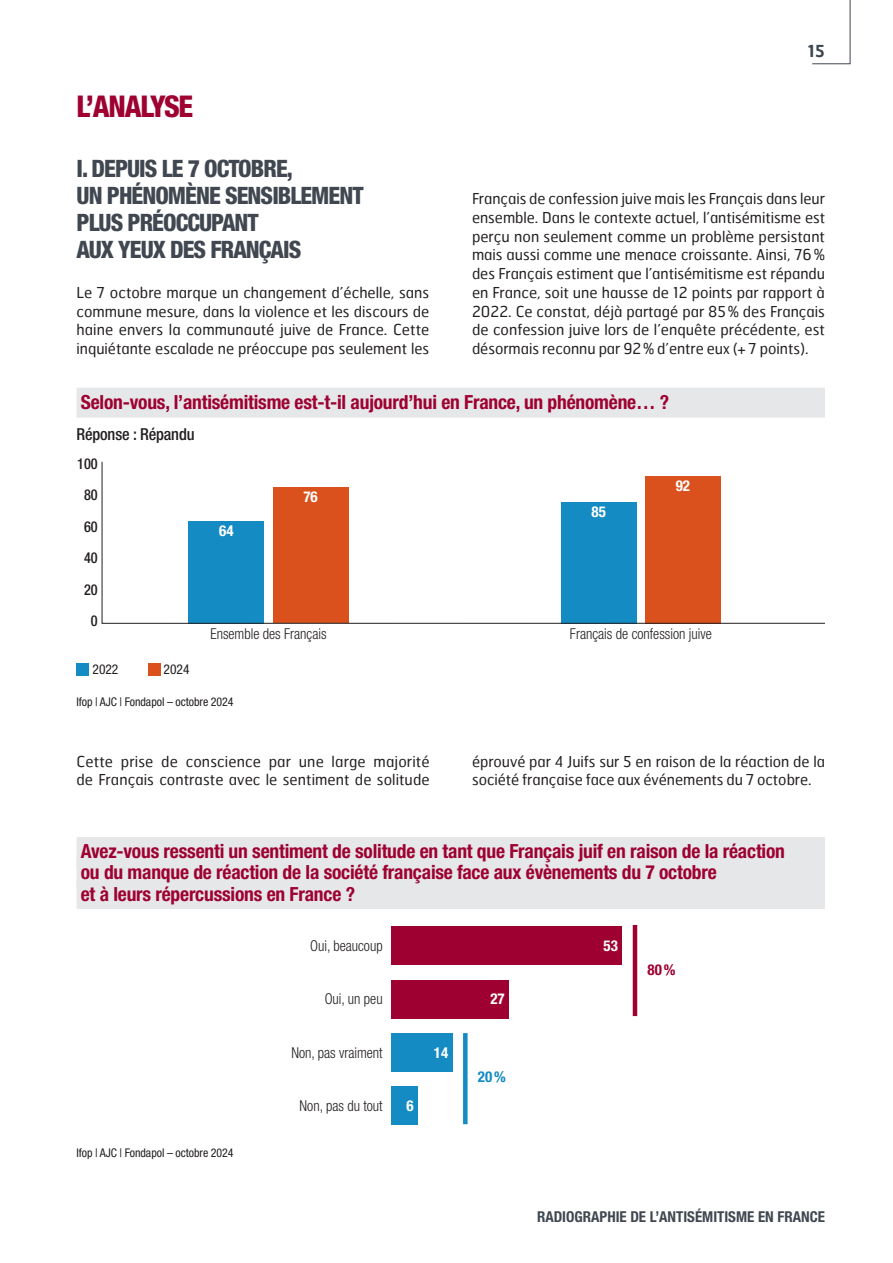
<style>
.page{position:relative;width:893px;height:1263px;background:#fff}
.page>*{position:absolute;margin:0;border:0;box-sizing:border-box;transform-origin:0 0}
.RADIO-TITRESrouges{font:800 condensed 30px "Helvetica Neue LT Std";letter-spacing:-.04em;color:#9e0131}
.RADIO-TITRES{font:800 condensed 24px/27px "Helvetica Neue LT Std";letter-spacing:-.04em;color:#404750}
.GRAPHS_TITRES{font:700 condensed 19.5px "Helvetica Neue LT Std";letter-spacing:-.01em;color:#9e0131}
.GRAPHS_QUESTION{font:500 condensed 16.5px "Helvetica Neue LT Std";letter-spacing:-.01em;color:#231f20}
.t1{font:600 16.5px "Hermes FB";color:#404750}
.RADIO-BODY{font:15px/18.8px "Hermes FB";color:#231f20;text-align:justify}
.GRAPHS_BODY-1{font:300 condensed 15px "Helvetica Neue LT Std";color:#231f20;scale:.95 1}
.t2{font:700 condensed 15px "Helvetica Neue LT Std";color:#404750}
.BODY-A{font:700 condensed 15px "Helvetica Neue LT Std";color:#fff}
.GRAPHS_BODY-1-2{font:500 condensed 15px "Helvetica Neue LT Std";color:#231f20;scale:.95 1}
.BODY-A-2{font:700 condensed 15px "Helvetica Neue LT Std";color:#9e0131}
.BODY-A-3{font:700 condensed 15px "Helvetica Neue LT Std";color:#148bc2}
.BODY-A-4{font:condensed 13.5px "Helvetica Neue LT Std";color:#231f20}
.copyright{font:condensed 12px "Helvetica Neue LT Std";color:#231f20}
</style>
<div class="page">
<div style="left:77px;top:388px;width:748px;height:30px;background:#e6e7e9"></div>
<svg style="left:101px;top:461px;width:724px;height:163px"></svg>
<div style="left:77px;top:663px;width:12px;height:12px;background:#148bc2"></div>
<div style="left:148px;top:663px;width:12px;height:12px;background:#da511d"></div>
<div style="left:77px;top:837px;width:748px;height:30px;background:#e6e7e9"></div>
<div style="left:77px;top:858px;width:748px;height:30px;background:#e6e7e9"></div>
<div style="left:77px;top:879px;width:748px;height:30px;background:#e6e7e9"></div>
<div style="left:391px;top:927px;width:231px;height:38px;background:#9e0131"></div>
<div style="left:391px;top:980px;width:118px;height:38px;background:#9e0131"></div>
<div style="left:391px;top:1033px;width:61px;height:38px;background:#148bc2"></div>
<div style="left:391px;top:1086px;width:27px;height:39px;background:#148bc2"></div>
<hr style="left:633px;top:925px;width:4px;height:91px;background:#9e0131">
<div style="left:463px;top:1033px;width:5px;height:91px;background:#148bc2"></div>
<svg style="left:812px;top:0;width:39px;height:65px"></svg>
<p class="RADIO-TITRESrouges" style="left:77px;top:88px;width:118px">L’ANALYSE</p>
<p class="RADIO-TITRES" style="left:77px;top:154px;width:289px">I. DEPUIS LE 7 OCTOBRE,<br>UN PHÉNOMÈNE SENSIBLEMENT<br>PLUS PRÉOCCUPANT<br>AUX YEUX DES FRANÇAIS</p>
<p class="RADIO-BODY" style="left:77px;top:282px;width:354px">Le 7 octobre marque un changement d’échelle, sans commune mesure, dans la violence et les discours de haine envers la communauté juive de France. Cette inquiétante escalade ne préoccupe pas seulement les</p>
<p class="t1" style="left:808px;top:41px;width:19px">15</p>
<p class="RADIO-BODY" style="left:472px;top:189px;width:355px">Français de confession juive mais les Français dans leur ensemble. Dans le contexte actuel, l’antisémitisme est perçu non seulement comme un problème persistant mais aussi comme une menace croissante. Ainsi, 76% des Français estiment que l’antisémitisme est répandu en France, soit une hausse de 12 points par rapport à 2022. Ce constat, déjà partagé par 85% des Français de confession juive lors de l’enquête précédente, est désormais reconnu par 92% d’entre eux (+ 7 points).</p>
<p class="GRAPHS_TITRES" style="left:81px;top:390px;width:590px">Selon-vous, l’antisémitisme est-t-il aujourd’hui en France, un phénomène… ?</p>
<p class="GRAPHS_QUESTION" style="left:77px;top:424px;width:120px">Réponse : Répandu</p>
<p class="GRAPHS_BODY-1-2" style="left:77px;top:454px;width:23px">100</p>
<p class="GRAPHS_BODY-1-2" style="left:84px;top:486px;width:16px">80</p>
<p class="GRAPHS_BODY-1-2" style="left:84px;top:517px;width:16px">60</p>
<p class="GRAPHS_BODY-1-2" style="left:84px;top:549px;width:16px">40</p>
<p class="GRAPHS_BODY-1-2" style="left:84px;top:580px;width:16px">20</p>
<p class="GRAPHS_BODY-1-2" style="left:91px;top:612px;width:9px">0</p>
<p class="BODY-A-4" style="left:93px;top:661px;width:27px">2022</p>
<p class="BODY-A-4" style="left:164px;top:661px;width:27px">2024</p>
<p class="BODY-A" style="left:676px;top:477px;width:16px">92</p>
<p class="BODY-A" style="left:303px;top:488px;width:16px">76</p>
<p class="BODY-A" style="left:592px;top:502px;width:16px">85</p>
<p class="BODY-A" style="left:219px;top:521px;width:16px">64</p>
<p class="GRAPHS_BODY-1" style="left:210px;top:625px;width:124px">Ensemble des Français</p>
<p class="GRAPHS_BODY-1" style="left:570px;top:625px;width:151px">Français de confession juive</p>
<p class="copyright" style="left:77px;top:695px;width:159px">Ifop | AJC | Fondapol – octobre 2024</p>
<p class="RADIO-BODY" style="left:77px;top:751px;width:355px">Cette prise de conscience par une large majorité de Français contraste avec le sentiment de solitude</p>
<p class="RADIO-BODY" style="left:472px;top:751px;width:355px">éprouvé par 4 Juifs sur 5 en raison de la réaction de la société française face aux événements du 7 octobre.</p>
<p class="GRAPHS_TITRES" style="left:81px;top:840px;width:706px">Avez-vous ressenti un sentiment de solitude en tant que Français juif en raison de la réaction</p>
<p class="GRAPHS_TITRES" style="left:81px;top:861px;width:637px">ou du manque de réaction de la société française face aux évènements du 7 octobre</p>
<p class="GRAPHS_TITRES" style="left:81px;top:882px;width:276px">et à leurs répercussions en France ?</p>
<p class="copyright" style="left:77px;top:1145px;width:159px">Ifop | AJC | Fondapol – octobre 2024</p>
<p class="GRAPHS_BODY-1" style="left:310px;top:937px;width:78px">Oui, beaucoup</p>
<p class="BODY-A" style="left:603px;top:937px;width:16px">53</p>
<p class="BODY-A-2" style="left:648px;top:960px;width:29px">80%</p>
<p class="GRAPHS_BODY-1" style="left:325px;top:990px;width:63px">Oui, un peu</p>
<p class="BODY-A" style="left:490px;top:990px;width:16px">27</p>
<p class="GRAPHS_BODY-1" style="left:291px;top:1044px;width:98px">Non, pas vraiment</p>
<p class="BODY-A" style="left:434px;top:1043px;width:16px">14</p>
<p class="BODY-A-3" style="left:478px;top:1068px;width:29px">20%</p>
<p class="GRAPHS_BODY-1" style="left:300px;top:1097px;width:89px">Non, pas du tout</p>
<p class="BODY-A" style="left:407px;top:1096px;width:9px">6</p>
<p class="t2" style="left:537px;top:1207px;width:289px">RADIOGRAPHIE DE L’ANTISÉMITISME EN FRANCE</p>
</div>
